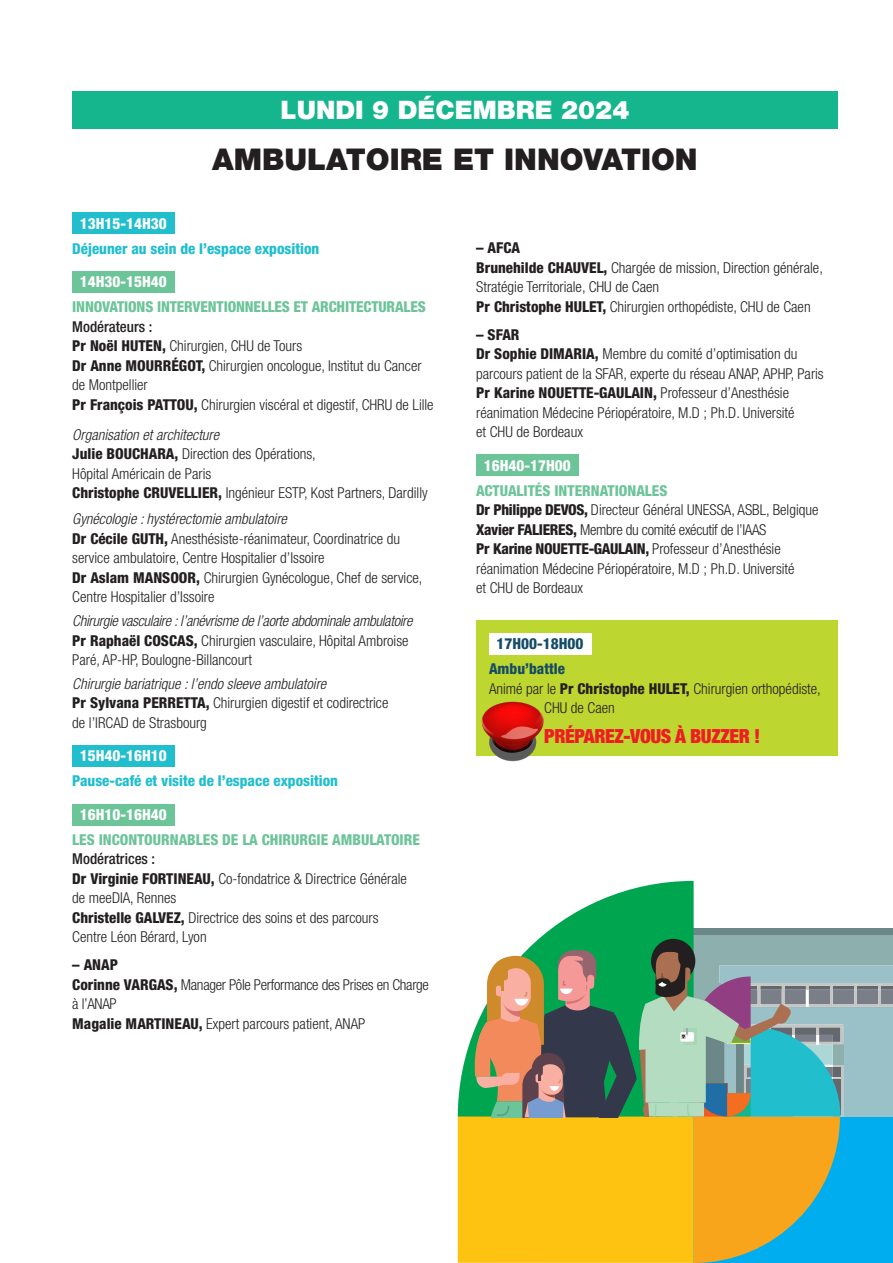
<style>
.page{position:relative;width:893px;height:1263px;background:#fff}
.page>*{position:absolute;margin:0;border:0;box-sizing:border-box;transform-origin:0 0}
.t1{font:900 30px "Helvetica Neue LT Std";color:#231f20}
.t2{font:900 25.5px "Helvetica Neue LT Std";color:#fff}
.t3{font:900 condensed 19.5px "Helvetica Neue LT Std";letter-spacing:-.02em;color:#ee1d23}
.t4{font:800 condensed 15.3px "Helvetica Neue LT Std";color:#fff}
.t5{font:800 condensed 15.3px "Helvetica Neue LT Std";color:#154c65}
.t6{font:300 condensed 15px/19.5px "Helvetica Neue LT Std";color:#231f20}
.t7{font:300 condensed 15px/19.5px "Helvetica Neue LT Std";letter-spacing:-.02em;color:#231f20}
.t8{font:800 condensed 15px "Helvetica Neue LT Std";letter-spacing:-.01em;color:#6cc499}
.t9{font:800 condensed 15px "Helvetica Neue LT Std";color:#21bece}
.t10{font:800 condensed 15px "Helvetica Neue LT Std";color:#154c65}
.s1{font-weight:500}
.s2{font-weight:800}
.s3{font-style:italic}
.s4{font-weight:800;color:#6cc499}
</style>
<div class="page">
<div style="left:72px;top:213px;width:102px;height:21px;background:#21bece"></div>
<div style="left:72px;top:271px;width:102px;height:22px;background:#6cc499"></div>
<div style="left:72px;top:745px;width:102px;height:22px;background:#21bece"></div>
<div style="left:72px;top:804px;width:102px;height:21px;background:#6cc499"></div>
<div style="left:476px;top:454px;width:102px;height:22px;background:#6cc499"></div>
<div style="left:476px;top:620px;width:362px;height:135px;background:#bed630"></div>
<div style="left:489px;top:633px;width:102px;height:22px;background:#fff"></div>
<img style="left:480px;top:701px;width:64px;height:61px">
<div style="left:72px;top:91px;width:766px;height:38px;background:#15b68d"></div>
<svg style="left:458px;top:881px;width:236px;height:235px"></svg>
<div style="left:458px;top:1116px;width:235px;height:147px;background:#fec210"></div>
<svg style="left:471px;top:928px;width:422px;height:335px"></svg>
<h2 class="t2" style="left:281px;top:95px;width:350px">LUNDI 9 DÉCEMBRE 2024</h2>
<h1 class="t1" style="left:212px;top:142px;width:487px">AMBULATOIRE ET INNOVATION</h1>
<p class="t4" style="left:80px;top:214px;width:88px">13H15-14H30</p>
<p class="t9" style="left:72px;top:239px;width:249px">Déjeuner au sein de l’espace exposition</p>
<p class="t4" style="left:80px;top:272px;width:88px">14H30-15H40</p>
<p class="t8" style="left:72px;top:298px;width:355px">INNOVATIONS INTERVENTIONNELLES ET ARCHITECTURALES</p>
<p class="t6" style="left:72px;top:317px;width:363px"><span class="s1">Modérateurs :<br></span><span class="s2">Pr Noël HUTEN,</span> Chirurgien, CHU de Tours<br><span class="s2">Dr Anne MOURRÉGOT,</span> Chirurgien oncologue, Institut du Cancer de Montpellier<br><span class="s2">Pr François PATTOU,</span> Chirurgien viscéral et digestif, CHRU de Lille</p>
<p class="t6" style="left:72px;top:425px;width:357px"><span class="s3">Organisation et architecture<br></span><span class="s2">Julie BOUCHARA,</span> Direction des Opérations,<br>Hôpital Américain de Paris<br><span class="s2">Christophe CRUVELLIER,</span> Ingénieur ESTP, Kost Partners, Dardilly</p>
<p class="t6" style="left:72px;top:509px;width:352px"><span class="s3">Gynécologie : hystérectomie ambulatoire<br></span><span class="s2">Dr Cécile GUTH,</span> Anesthésiste-réanimateur, Coordinatrice du service ambulatoire, Centre Hospitalier d’Issoire<br><span class="s2">Dr Aslam MANSOOR,</span> Chirurgien Gynécologue, Chef de service, Centre Hospitalier d’Issoire</p>
<p class="t6" style="left:72px;top:611px;width:342px"><span class="s3">Chirurgie vasculaire : l’anévrisme de l’aorte abdominale ambulatoire<br></span><span class="s2">Pr Raphaël COSCAS,</span> Chirurgien vasculaire, Hôpital Ambroise<br>Paré, AP-HP, Boulogne-Billancourt</p>
<p class="t6" style="left:72px;top:674px;width:318px"><span class="s3">Chirurgie bariatrique : l’endo sleeve ambulatoire<br></span><span class="s2">Pr Sylvana PERRETTA,</span> Chirurgien digestif et codirectrice de l’IRCAD de Strasbourg</p>
<p class="t4" style="left:80px;top:746px;width:88px">15H40-16H10</p>
<p class="t9" style="left:72px;top:772px;width:267px">Pause-café et visite de l’espace exposition</p>
<p class="t4" style="left:80px;top:805px;width:88px">16H10-16H40</p>
<p class="t8" style="left:72px;top:830px;width:349px">LES INCONTOURNABLES DE LA CHIRURGIE AMBULATOIRE</p>
<p class="t6" style="left:72px;top:849px;width:336px"><span class="s1">Modératrices :<br></span><span class="s2">Dr Virginie FORTINEAU,</span> Co-fondatrice &amp; Directrice Générale de meeDIA, Rennes<br><span class="s2">Christelle GALVEZ,</span> Directrice des soins et des parcours Centre Léon Bérard, Lyon</p>
<p class="t7" style="left:72px;top:955px;width:358px"><span class="s2">– ANAP<br>Corinne VARGAS,</span> Manager Pôle Performance des Prises en Charge à l’ANAP<br><span class="s2">Magalie MARTINEAU,</span> Expert parcours patient, ANAP</p>
<p class="t6" style="left:476px;top:238px;width:348px"><span class="s2">– AFCA<br>Brunehilde CHAUVEL,</span> Chargée de mission, Direction générale, Stratégie Territoriale, CHU de Caen<br><span class="s2">Pr Christophe HULET,</span> Chirurgien orthopédiste, CHU de Caen</p>
<p class="t6" style="left:476px;top:324px;width:349px"><span class="s2">– SFAR<br>Dr Sophie DIMARIA,</span> Membre du comité d’optimisation du parcours patient de la SFAR, experte du réseau ANAP, APHP, Paris <span class="s2">Pr Karine NOUETTE-GAULAIN,</span> Professeur d’Anesthésie réanimation Médecine Périopératoire, M.D ; Ph.D. Université<br>et CHU de Bordeaux</p>
<p class="t4" style="left:484px;top:456px;width:88px">16H40-17H00</p>
<p class="t6" style="left:476px;top:480px;width:344px"><span class="s4">ACTUALITÉS INTERNATIONALES<br></span><span class="s2">Dr Philippe DEVOS,</span> Directeur Général UNESSA, ASBL, Belgique <span class="s2">Xavier FALIERES,</span> Membre du comité exécutif de l’IAAS<br><span class="s2">Pr Karine NOUETTE-GAULAIN,</span> Professeur d’Anesthésie réanimation Médecine Périopératoire, M.D ; Ph.D. Université<br>et CHU de Bordeaux</p>
<p class="t5" style="left:497px;top:634px;width:88px">17H00-18H00</p>
<p class="t10" style="left:489px;top:660px;width:77px">Ambu’battle</p>
<p class="t6" style="left:489px;top:678px;width:333px">Animé par le <span class="s2">Pr Christophe HULET,</span> Chirurgien orthopédiste,</p>
<p class="t6" style="left:544px;top:698px;width:72px">CHU de Caen</p>
<h3 class="t3" style="left:544px;top:723px;width:218px">PRÉPAREZ-VOUS À BUZZER !</h3>
</div>
